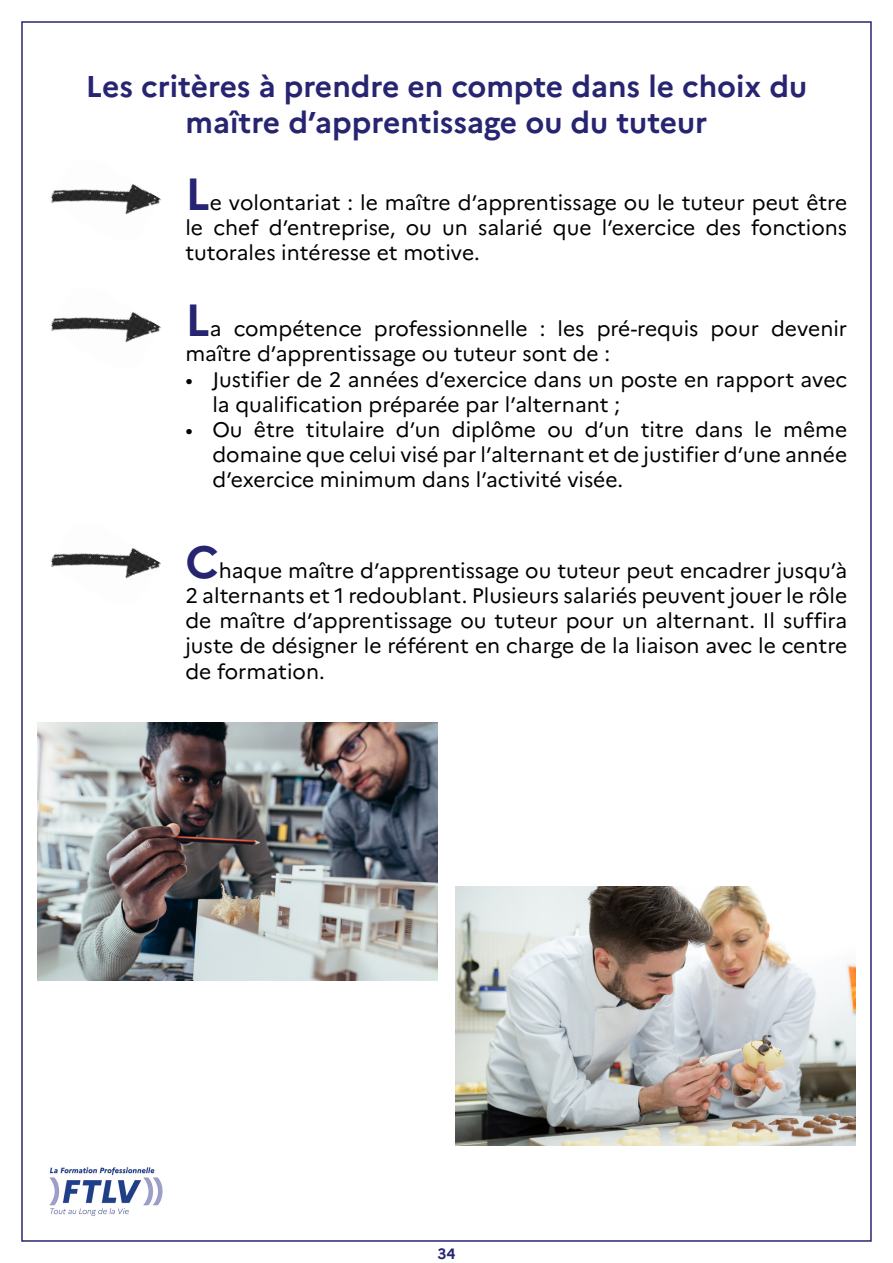
<style>
.page{position:relative;width:893px;height:1263px;background:#fff}
.page>*{position:absolute;margin:0;border:0;box-sizing:border-box;transform-origin:0 0}
.t1{font:700 30px/36px "Marianne";color:#272571;text-align:center}
.t2{font:21px/25.2px "Marianne";color:#000;text-align:justify}
.t3{font:700 15px "Marianne";color:#272571}
.s1{font-weight:700;font-size:45px;color:#272571}
</style>
<div class="page">
<img style="left:49px;top:1167px;width:114px;height:49px">
<img style="left:50px;top:184px;width:111px;height:31px">
<img style="left:50px;top:312px;width:111px;height:31px">
<img style="left:50px;top:548px;width:111px;height:31px">
<img style="left:37px;top:722px;width:401px;height:258px">
<img style="left:455px;top:887px;width:401px;height:258px">
<h1 class="t1" style="left:86px;top:66px;width:723px">Les critères à prendre en compte dans le choix du maître d’apprentissage ou du tuteur</h1>
<p class="t2" style="left:185px;top:188px;width:663px"><span class="s1">L</span>e volontariat : le maître d’apprentissage ou le tuteur peut être le chef d’entreprise, ou un salarié que l’exercice des fonctions tutorales intéresse et motive.</p>
<p class="t2" style="left:185px;top:314px;width:663px"><span class="s1">L</span>a compétence professionnelle : les pré-requis pour devenir maître d’apprentissage ou tuteur sont de :</p>
<p class="t2" style="left:212px;top:365px;width:636px;text-indent:-27px">• Justifier de 2 années d’exercice dans un poste en rapport avec la qualification préparée par l’alternant ;</p>
<p class="t2" style="left:212px;top:415px;width:636px;text-indent:-27px">• Ou être titulaire d’un diplôme ou d’un titre dans le même domaine que celui visé par l’alternant et de justifier d’une année d’exercice minimum dans l’activité visée.</p>
<p class="t2" style="left:185px;top:556px;width:663px"><span class="s1">C</span>haque maître d’apprentissage ou tuteur peut encadrer jusqu’à 2 alternants et 1 redoublant. Plusieurs salariés peuvent jouer le rôle de maître d’apprentissage ou tuteur pour un alternant. Il suffira juste de désigner le référent en charge de la liaison avec le centre de formation.</p>
<p class="t3" style="left:438px;top:1242px;width:19px">34</p>
</div>
